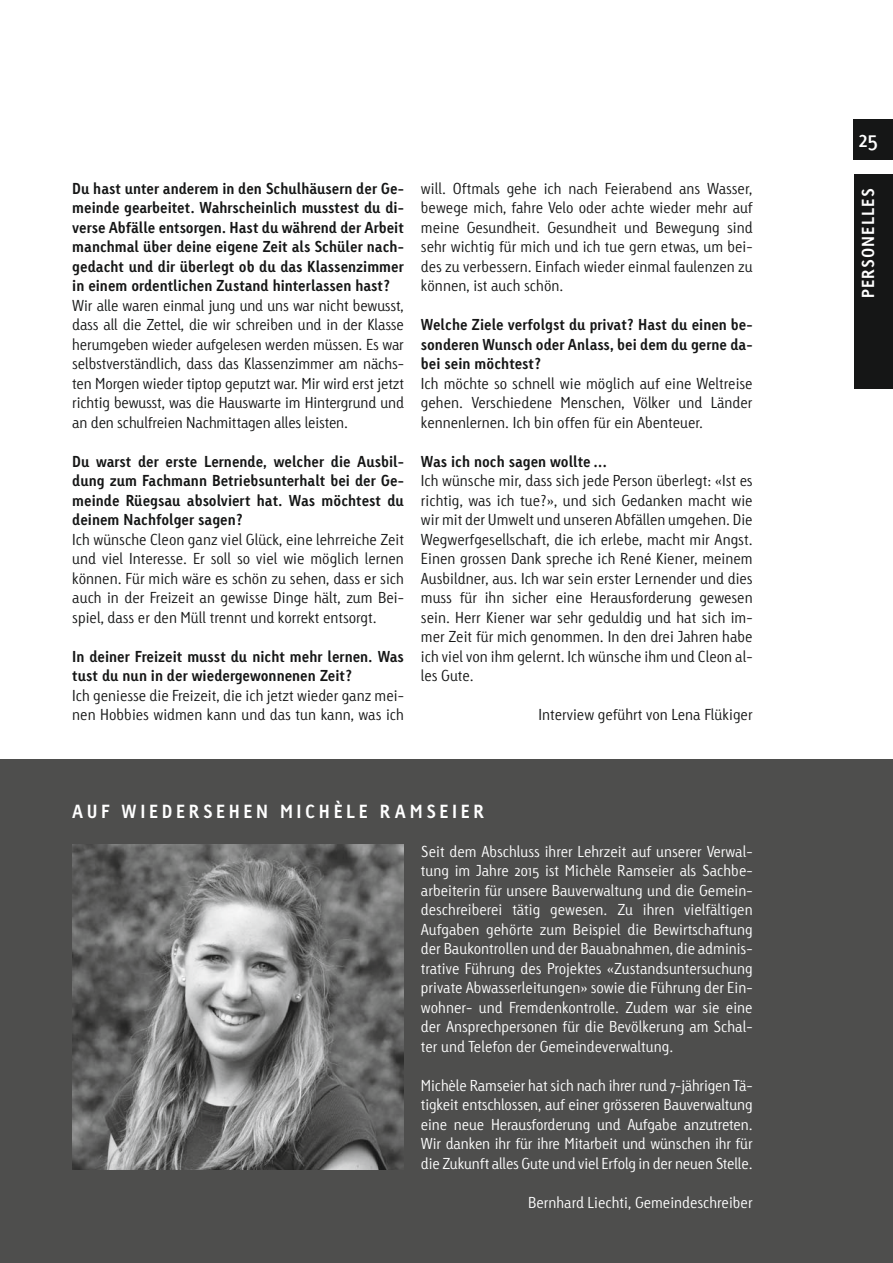
<style>
.page{position:relative;width:893px;height:1263px;background:#fff}
.page>*{position:absolute;margin:0;border:0;box-sizing:border-box;transform-origin:0 0}
._09_Pagina{font:22.5px "Linotype Tetria";color:#fff}
._02_Untertitel{font:700 18px "Linotype Tetria";letter-spacing:.2em;color:#fff}
.Ressort_Flagge_Titel{font:700 16.5px "Linotype Tetria";letter-spacing:.07em;color:#fff}
._03_Grundtext{font:300 15px/19.5px "Linotype Tetria";color:#151616;text-align:justify}
._03_Grundtext-2{font:300 15px/19.5px "Linotype Tetria";letter-spacing:-.01em;color:#fff;text-align:justify}
._03_Grundtext-3{font:700 15px/19.5px "Linotype Tetria";color:#151616;text-align:justify}
._05_Grundtext_Rechts{font:300 15px "Linotype Tetria";color:#fff}
._05_Grundtext_Rechts-2{font:300 15px "Linotype Tetria";color:#151616}
</style>
<div class="page">
<div style="left:0;top:759px;width:893px;height:504px;background:#4e4e4d"></div>
<div style="left:853px;top:119px;width:40px;height:40px;background:#151616"></div>
<div style="left:854px;top:174px;width:39px;height:215px;background:#151616"></div>
<img style="left:72px;top:844px;width:332px;height:325px">
<p class="_03_Grundtext-3" style="left:72px;top:179px;width:333px">Du hast unter anderem in den Schulhäusern der Ge&shy;meinde gearbeitet. Wahrscheinlich musstest du di&shy;verse Abfälle entsorgen. Hast du während der Arbeit manchmal über deine eigene Zeit als Schüler nach&shy;gedacht und dir überlegt ob du das Klassenzimmer in einem ordentlichen Zustand hinterlassen hast?</p>
<p class="_03_Grundtext" style="left:72px;top:296px;width:333px">Wir alle waren einmal jung und uns war nicht bewusst, dass all die Zettel, die wir schreiben und in der Klasse herumgeben wieder aufgelesen werden müssen. Es war selbstverständlich, dass das Klassenzimmer am nächs&shy;ten Morgen wieder tiptop geputzt war. Mir wird erst jetzt richtig bewusst, was die Hauswarte im Hintergrund und an den schulfreien Nachmittagen alles leisten.</p>
<p class="_03_Grundtext-3" style="left:72px;top:452px;width:333px">Du warst der erste Lernende, welcher die Ausbil&shy;dung zum Fachmann Betriebsunterhalt bei der Ge&shy;meinde Rüegsau absolviert hat. Was möchtest du deinem Nachfolger sagen?</p>
<p class="_03_Grundtext" style="left:72px;top:530px;width:333px">Ich wünsche Cleon ganz viel Glück, eine lehrreiche Zeit und viel Interesse. Er soll so viel wie möglich lernen können. Für mich wäre es schön zu sehen, dass er sich auch in der Freizeit an gewisse Dinge hält, zum Bei&shy;spiel, dass er den Müll trennt und korrekt entsorgt.</p>
<p class="_03_Grundtext-3" style="left:72px;top:647px;width:333px">In deiner Freizeit musst du nicht mehr lernen. Was tust du nun in der wiedergewonnenen Zeit?</p>
<p class="_03_Grundtext" style="left:72px;top:686px;width:333px">Ich geniesse die Freizeit, die ich jetzt wieder ganz mei&shy;nen Hobbies widmen kann und das tun kann, was ich</p>
<p class="_03_Grundtext" style="left:421px;top:179px;width:333px">will. Oftmals gehe ich nach Feierabend ans Wasser, bewege mich, fahre Velo oder achte wieder mehr auf meine Gesundheit. Gesundheit und Bewegung sind sehr wichtig für mich und ich tue gern etwas, um bei&shy;des zu verbessern. Einfach wieder einmal faulenzen zu können, ist auch schön.</p>
<p class="_03_Grundtext-3" style="left:421px;top:315px;width:333px">Welche Ziele verfolgst du privat? Hast du einen be&shy;sonderen Wunsch oder Anlass, bei dem du gerne da&shy;bei sein möchtest?</p>
<p class="_03_Grundtext" style="left:421px;top:374px;width:333px">Ich möchte so schnell wie möglich auf eine Weltreise gehen. Verschiedene Menschen, Völker und Länder kennenlernen. Ich bin offen für ein Abenteuer.</p>
<p class="_03_Grundtext-3" style="left:421px;top:452px;width:189px">Was ich noch sagen wollte…</p>
<p class="_03_Grundtext" style="left:421px;top:471px;width:333px">Ich wünsche mir, dass sich jede Person überlegt: «Ist es richtig, was ich tue?», und sich Gedanken macht wie wir mit der Umwelt und unseren Abfällen umgehen. Die Wegwerfgesellschaft, die ich erlebe, macht mir Angst.<br>Einen grossen Dank spreche ich René Kiener, meinem Ausbildner, aus. Ich war sein erster Lernender und dies muss für ihn sicher eine Herausforderung gewesen sein. Herr Kiener war sehr geduldig und hat sich im&shy;mer Zeit für mich genommen. In den drei Jahren habe ich viel von ihm gelernt. Ich wünsche ihm und Cleon al&shy;les Gute.</p>
<p class="_05_Grundtext_Rechts-2" style="left:538px;top:706px;width:216px">Interview geführt von Lena Flükiger</p>
<p class="_02_Untertitel" style="left:72px;top:800px;width:413px">AUF WIEDERSEHEN MICHÈLE RAMSEIER</p>
<p class="_03_Grundtext-2" style="left:421px;top:842px;width:333px">Seit dem Abschluss ihrer Lehrzeit auf unserer Verwal&shy;tung im Jahre 2015 ist Michèle Ramseier als Sachbe&shy;arbeiterin für unsere Bauverwaltung und die Gemein&shy;deschreiberei tätig gewesen. Zu ihren vielfältigen Aufgaben gehörte zum Beispiel die Bewirtschaftung der Baukontrollen und der Bauabnahmen, die adminis&shy;trative Führung des Projektes «Zustandsuntersuchung private Abwasserleitungen» sowie die Führung der Ein&shy;wohner- und Fremdenkontrolle. Zudem war sie eine der Ansprechpersonen für die Bevölkerung am Schal&shy;ter und Telefon der Gemeindeverwaltung.</p>
<p class="_03_Grundtext-2" style="left:421px;top:1076px;width:333px">Michèle Ramseier hat sich nach ihrer rund 7-jährigen Tä&shy;tigkeit entschlossen, auf einer grösseren Bauverwaltung eine neue Herausforderung und Aufgabe anzutreten.<br>Wir danken ihr für ihre Mitarbeit und wünschen ihr für die Zukunft alles Gute und viel Erfolg in der neuen Stelle.</p>
<p class="_05_Grundtext_Rechts" style="left:528px;top:1193px;width:226px">Bernhard Liechti, Gemeindeschreiber</p>
<p class="_09_Pagina" style="left:858px;top:125px;width:21px">25</p>
<p class="Ressort_Flagge_Titel" style="left:858px;top:298px;width:112px;rotate:-90deg">PERSONELLES</p>
</div>
